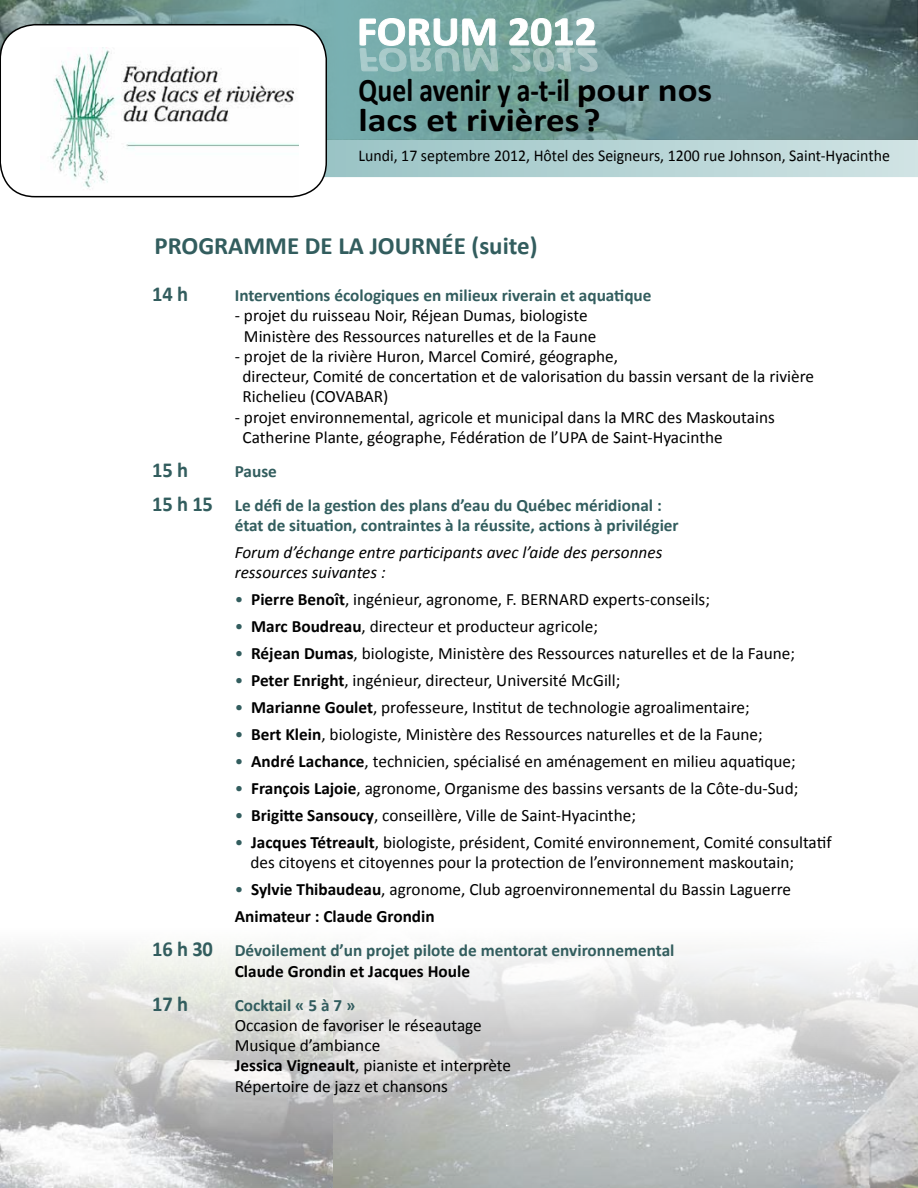
<style>
.page{position:relative;width:918px;height:1188px;background:#fff}
.page>*{position:absolute;margin:0;border:0;box-sizing:border-box;transform-origin:0 0}
.t1{font:700 33px/29.7px "Calibri";color:#000;scale:.84 1}
.t2{font:700 24.9px "Calibri";color:#325d5e}
.t3{font:700 21.45px "Calibri";color:#325d5e;scale:.96 1}
.t4{font:17.25px/20.2px "Calibri";color:#000}
.t5{font:700 17.25px/33.9px "Calibri";color:#325d5e}
.t6{font:italic 17.25px/20.2px "Calibri";color:#000}
.t7{font:16.5px "Calibri";color:#000;scale:.96 1}
.s1{font-size:21.45px}
.s2{color:#325d5e}
.s3{font-weight:700}
.s4{color:#000}
</style>
<div class="page">
<svg style="left:323px;top:140px;width:595px;height:37px;background:#b5d3d4"></svg>
<svg style="left:340px;top:0;width:578px;height:140px;background:#739999"></svg>
<svg style="left:0;top:0;width:340px;height:140px;background:#749c9a"></svg>
<div style="left:0;top:25px;width:326px;height:172px;background:#fff;border-radius:35px"></div>
<img style="left:50px;top:48px;width:249px;height:140px">
<div style="left:0;top:24px;width:327px;height:173px;border:2px solid #000;border-radius:35px"></div>
<svg style="left:360px;top:18px;width:239px;height:53px"></svg>
<svg style="left:0;top:947px;width:918px;height:241px"></svg>
<h1 class="t1" style="left:358px;top:74px;width:423px">Quel avenir y a-t-il pour nos lacs et rivières ?</h1>
<p class="t7" style="left:359px;top:145px;width:555px">Lundi, 17 septembre 2012, Hôtel des Seigneurs, 1200 rue Johnson, Saint-Hyacinthe</p>
<h2 class="t2" style="left:154px;top:230px;width:385px">PROGRAMME DE LA JOURNÉE (suite)</h2>
<p class="t3" style="left:152px;top:281px;width:39px">14 h</p>
<p class="t5" style="left:235px;top:278px;width:418px">Interventions écologiques en milieux riverain et aquatique</p>
<p class="t4" style="left:235px;top:305px;width:363px;text-align:center">- projet du ruisseau Noir, Réjean Dumas, biologiste<br>Ministère des Ressources naturelles et de la Faune</p>
<p class="t4" style="left:243px;top:345px;width:573px;text-indent:-8px">- projet de la rivière Huron, Marcel Comiré, géographe,<br>directeur, Comité de concertation et de valorisation du bassin versant de la rivière<br>Richelieu (COVABAR)</p>
<p class="t4" style="left:243px;top:406px;width:534px;text-indent:-8px">- projet environnemental, agricole et municipal dans la MRC des Maskoutains<br>Catherine Plante, géographe, Fédération de l’UPA de Saint-Hyacinthe</p>
<p class="t3" style="left:152px;top:456px;width:39px">15 h</p>
<p class="t5" style="left:152px;top:453px;width:511px;text-indent:82px">Pause<br><span class="s1">15 h 15</span> Le défi de la gestion des plans d’eau du Québec méridional :</p>
<p class="t5" style="left:235px;top:507px;width:445px">état de situation, contraintes à la réussite, actions à privilégier</p>
<p class="t6" style="left:235px;top:541px;width:429px">Forum d’échange entre participants avec l’aide des personnes ressources suivantes :</p>
<p class="t4" style="left:235px;top:589px;width:315px"><span class="s2">•</span> <span class="s3">Pierre Benoît</span>, ingénieur, agronome, F. Bernard</p>
<p class="t4" style="left:593px;top:589px;width:119px">experts-conseils;</p>
<p class="t4" style="left:235px;top:616px;width:365px"><span class="s2">•</span> <span class="s3">Marc Boudreau</span>, directeur et producteur agricole;</p>
<p class="t4" style="left:235px;top:643px;width:562px"><span class="s2">•</span> <span class="s3">Réjean Dumas</span>, biologiste, Ministère des Ressources naturelles et de la Faune;</p>
<p class="t4" style="left:235px;top:670px;width:387px"><span class="s2">•</span> <span class="s3">Peter Enright</span>, ingénieur, directeur, Université McGill;</p>
<p class="t4" style="left:235px;top:697px;width:516px"><span class="s2">•</span> <span class="s3">Marianne Goulet</span>, professeure, Institut de technologie agroalimentaire;</p>
<p class="t4" style="left:235px;top:724px;width:529px"><span class="s2">•</span> <span class="s3">Bert Klein</span>, biologiste, Ministère des Ressources naturelles et de la Faune;</p>
<p class="t4" style="left:235px;top:751px;width:562px"><span class="s2">•</span> <span class="s3">André Lachance</span>, technicien, spécialisé en aménagement en milieu aquatique;</p>
<p class="t4" style="left:235px;top:778px;width:565px"><span class="s2">•</span> <span class="s3">François Lajoie</span>, agronome, Organisme des bassins versants de la Côte-du-Sud;</p>
<p class="t4" style="left:235px;top:805px;width:403px"><span class="s2">•</span> <span class="s3">Brigitte Sansoucy</span>, conseillère, Ville de Saint-Hyacinthe;</p>
<p class="t4" style="left:250px;top:832px;width:583px;text-indent:-16px"><span class="s2">•</span> <span class="s3">Jacques Tétreault</span>, biologiste, président, Comité environnement, Comité consultatif des citoyens et citoyennes pour la protection de l’environnement maskoutain;</p>
<p class="t4" style="left:235px;top:875px;width:558px;line-height:27px"><span class="s2">•</span> <span class="s3">Sylvie Thibaudeau</span>, agronome, Club agroenvironnemental du Bassin Laguerre<br><span class="s3">Animateur : Claude Grondin</span></p>
<p class="t5" style="left:235px;top:940px;width:441px;line-height:20.2px;text-indent:-83px"><span class="s1">16 h 30</span> Dévoilement d’un projet pilote de mentorat environnemental<br><span class="s4">Claude Grondin et Jacques Houle</span></p>
<p class="t3" style="left:152px;top:990px;width:39px">17 h</p>
<p class="t5" style="left:235px;top:987px;width:122px">Cocktail « 5 à 7 »</p>
<p class="t4" style="left:235px;top:1014px;width:278px">Occasion de favoriser le réseautage<br>Musique d’ambiance<br><span class="s3">Jessica Vigneault</span>, pianiste et interprète<br>Répertoire de jazz et chansons</p>
</div>
